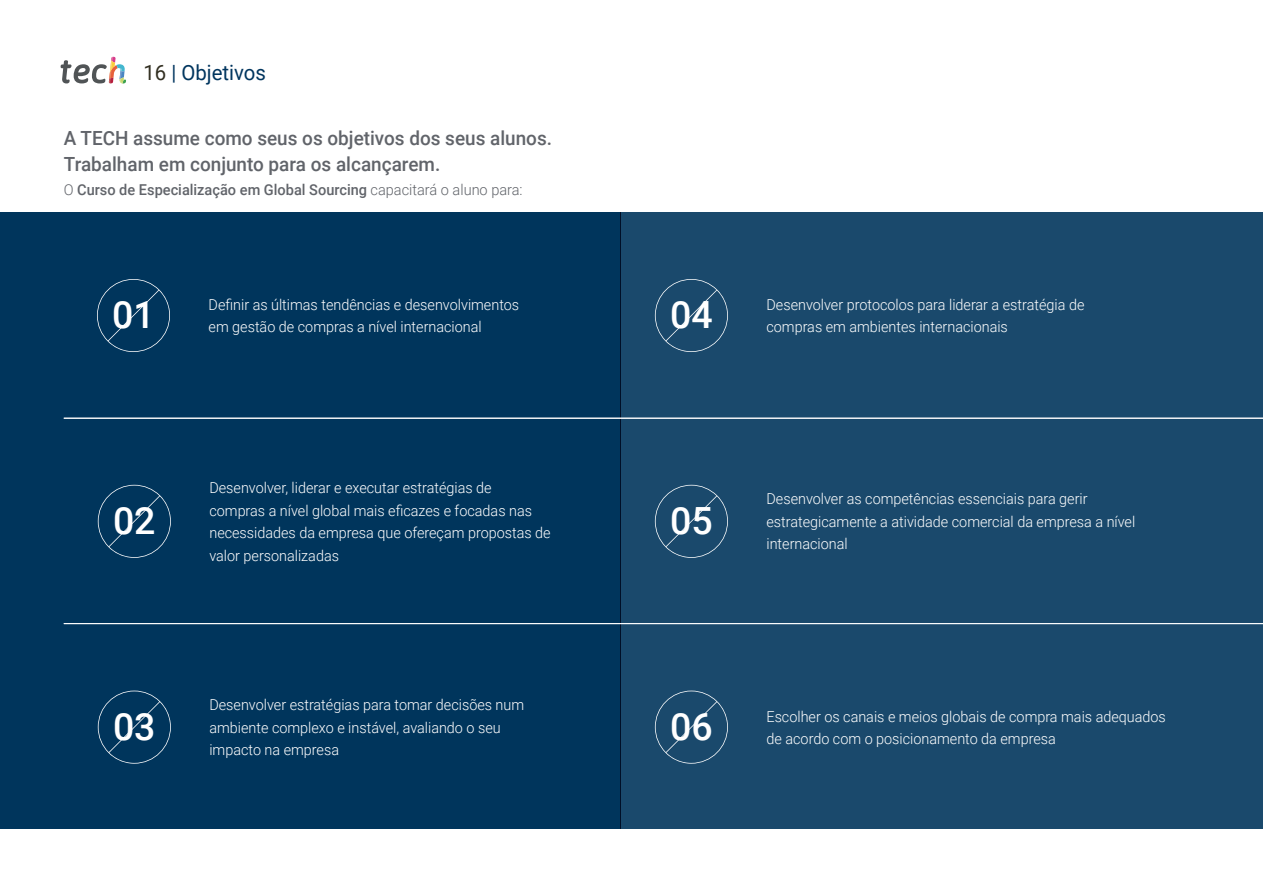
<style>
.page{position:relative;width:1263px;height:893px;background:#fff}
.page>*{position:absolute;margin:0;border:0;box-sizing:border-box;transform-origin:0 0}
.t1{font:500 37.5px "Roboto";color:#fff}
.t2{font:21px "Roboto";color:#00355e}
.t3{font:500 19.5px/25.5px "Roboto";color:#61646a}
.t4{font:300 15px/22.5px "Roboto";color:#fff;scale:.96 1}
.t5{font:500 15px "Roboto";color:#61646a}
.s1{color:#312e20}
.s2{font-weight:300}
</style>
<div class="page">
<svg style="left:61px;top:57px;width:65px;height:27px"></svg>
<div style="left:0;top:213px;width:621px;height:616px;background:#00355c"></div>
<div style="left:621px;top:213px;width:642px;height:616px;background:#1a496c"></div>
<svg style="left:97px;top:279px;width:73px;height:73px"></svg>
<svg style="left:98px;top:691px;width:73px;height:73px"></svg>
<svg style="left:655px;top:279px;width:73px;height:73px"></svg>
<svg style="left:98px;top:485px;width:73px;height:73px"></svg>
<svg style="left:655px;top:485px;width:73px;height:73px"></svg>
<svg style="left:655px;top:691px;width:73px;height:73px"></svg>
<hr style="left:64px;top:418px;width:1199px;height:1px;background:#fff">
<hr style="left:64px;top:623px;width:1199px;height:1px;background:#fff">
<h2 class="t2" style="left:144px;top:57px;width:124px"><span class="s1">16</span> | Objetivos</h2>
<h3 class="t3" style="left:64px;top:125px;width:490px">A TECH assume como seus os objetivos dos seus alunos.<br>Trabalham em conjunto para os alcançarem.</h3>
<p class="t5" style="left:64px;top:179px;width:460px"><span class="s2">O</span> Curso de Especialização em Global Sourcing <span class="s2">capacitará o aluno para:</span></p>
<h1 class="t1" style="left:112px;top:289px;width:44px">01</h1>
<p class="t4" style="left:209px;top:293px;width:325px">Definir as últimas tendências e desenvolvimentos</p>
<p class="t4" style="left:209px;top:315px;width:286px">em gestão de compras a nível internacional</p>
<h1 class="t1" style="left:670px;top:289px;width:44px">04</h1>
<p class="t4" style="left:766px;top:293px;width:333px">Desenvolver protocolos para liderar a estratégia de compras em ambientes internacionais</p>
<p class="t4" style="left:209px;top:476px;width:357px">Desenvolver, liderar e executar estratégias de compras a nível global mais eficazes e focadas nas necessidades da empresa que ofereçam propostas de valor personalizadas</p>
<h1 class="t1" style="left:113px;top:494px;width:44px">02</h1>
<h1 class="t1" style="left:670px;top:494px;width:44px">05</h1>
<h1 class="t1" style="left:113px;top:700px;width:44px">03</h1>
<p class="t4" style="left:209px;top:693px;width:329px">Desenvolver estratégias para tomar decisões num ambiente complexo e instável, avaliando o seu impacto na empresa</p>
<h1 class="t1" style="left:670px;top:700px;width:44px">06</h1>
<p class="t4" style="left:766px;top:487px;width:386px">Desenvolver as competências essenciais para gerir estrategicamente a atividade comercial da empresa a nível internacional</p>
<p class="t4" style="left:766px;top:704px;width:417px">Escolher os canais e meios globais de compra mais adequados de acordo com o posicionamento da empresa</p>
</div>
